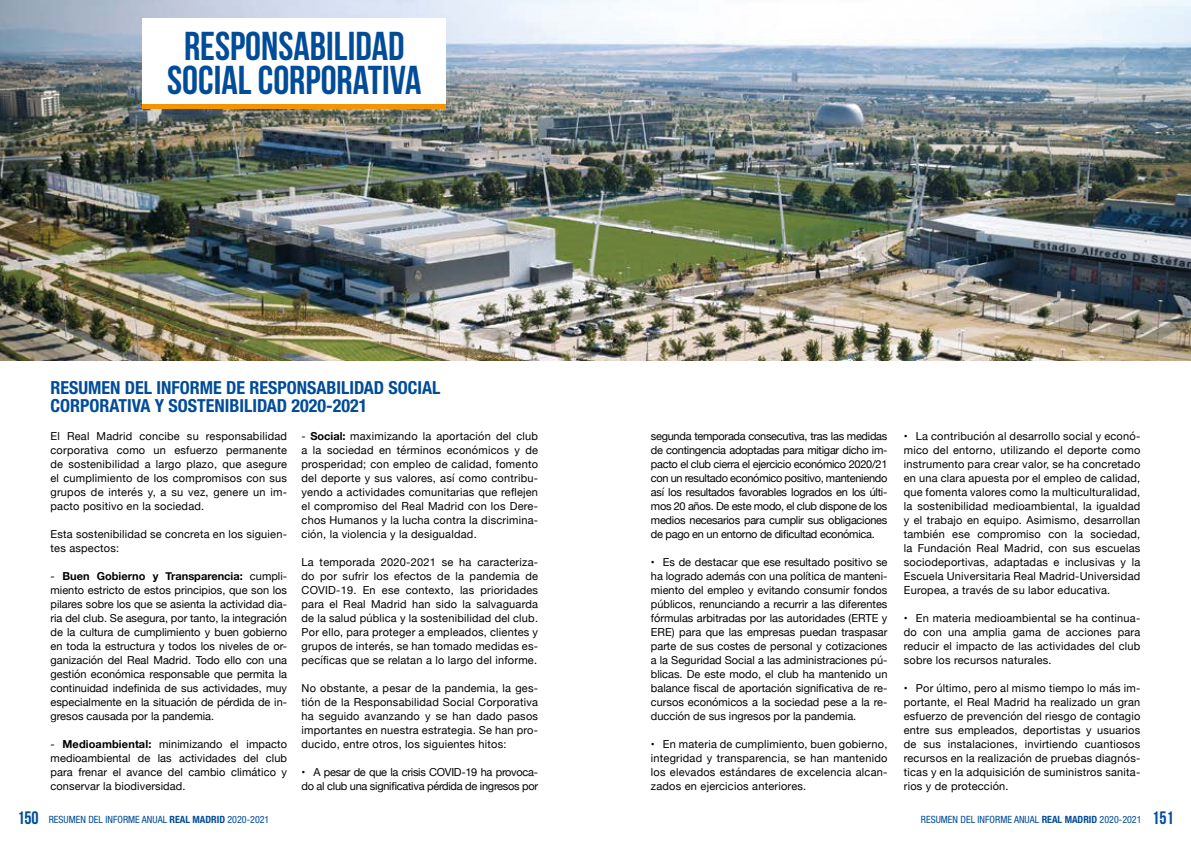
<style>
.page{position:relative;width:1191px;height:842px;background:#fff}
.page>*{position:absolute;margin:0;border:0;box-sizing:border-box;transform-origin:0 0}
.t1{font:40.3px/33.9px "Bebas Neue";color:#004c98;text-align:center}
.t2{font:700 condensed 18px/18px "Helvetica Neue";color:#004c98}
.t3{font:11px/14px "Helvetica Neue";letter-spacing:.02em;color:#000;text-align:justify}
.t4{font:11px/14px "Helvetica Neue";letter-spacing:-.025em;color:#000}
.t5{font:condensed 10px "Helvetica Neue";color:#004c98}
.s1{font-weight:700}
.s2{font-family:"Bebas Neue";font-stretch:normal;font-size:18px}
</style>
<div class="page">
<img style="left:0;top:0;width:1191px;height:361px">
<div style="left:142px;top:19px;width:304px;height:90px;background:#fff"></div>
<hr style="left:142px;top:105px;width:304px;height:4px;background:#f39400">
<h1 class="t1" style="left:167px;top:29px;width:256px">RESPONSABILIDAD<br>SOCIAL CORPORATIVA</h1>
<h2 class="t2" style="left:51px;top:378px;width:391px">RESUMEN DEL INFORME DE RESPONSABILIDAD SOCIAL<br>CORPORATIVA Y SOSTENIBILIDAD 2020-2021</h2>
<p class="t3" style="left:51px;top:430px;width:238px">El Real Madrid concibe su responsabilidad corporativa como un esfuerzo permanente de sostenibilidad a largo plazo, que asegure el cumplimiento de los compromisos con sus grupos de interés y, a su vez, genere un im&shy;pacto positivo en la sociedad.</p>
<p class="t3" style="left:51px;top:528px;width:238px">Esta sostenibilidad se concreta en los siguien&shy;tes aspectos:</p>
<p class="t3" style="left:51px;top:570px;width:238px">- <span class="s1">Buen Gobierno y Transparencia:</span> cumpli&shy;miento estricto de estos principios, que son los pilares sobre los que se asienta la actividad dia&shy;ria del club. Se asegura, por tanto, la integración de la cultura de cumplimiento y buen gobierno en toda la estructura y todos los niveles de or&shy;ganización del Real Madrid. Todo ello con una gestión económica responsable que permita la continuidad indefinida de sus actividades, muy especialmente en la situación de pérdida de in&shy;gresos causada por la pandemia.</p>
<p class="t3" style="left:51px;top:738px;width:238px">- <span class="s1">Medioambiental:</span> minimizando el impacto medioambiental de las actividades del club para frenar el avance del cambio climático y conservar la biodiversidad.</p>
<p class="t3" style="left:301px;top:430px;width:238px">- <span class="s1">Social:</span> maximizando la aportación del club a la sociedad en términos económicos y de prosperidad; con empleo de calidad, fomento del deporte y sus valores, así como contribu&shy;yendo a actividades comunitarias que reflejen el compromiso del Real Madrid con los Dere&shy;chos Humanos y la lucha contra la discrimina&shy;ción, la violencia y la desigualdad.</p>
<p class="t3" style="left:301px;top:556px;width:238px">La temporada 2020-2021 se ha caracteriza&shy;do por sufrir los efectos de la pandemia de COVID-19. En ese contexto, las prioridades para el Real Madrid han sido la salvaguarda de la salud pública y la sostenibilidad del club.<br>Por ello, para proteger a empleados, clientes y grupos de interés, se han tomado medidas es&shy;pecíficas que se relatan a lo largo del informe.</p>
<p class="t3" style="left:301px;top:682px;width:238px">No obstante, a pesar de la pandemia, la ges&shy;tión de la Responsabilidad Social Corporativa ha seguido avanzando y se han dado pasos importantes en nuestra estrategia. Se han pro&shy;ducido, entre otros, los siguientes hitos:</p>
<p class="t4" style="left:301px;top:766px;width:238px">• A pesar de que la crisis COVID-19 ha provoca&shy;do al club una significativa pérdida de ingresos por</p>
<p class="t3" style="left:651px;top:430px;width:238px">segunda temporada consecutiva, tras las medidas de contingencia adoptadas para mitigar dicho im&shy;pacto el club cierra el ejercicio económico 2020/21 con un resultado económico positivo, manteniendo así los resultados favorables logrados en los últi&shy;mos 20 años. De este modo, el club dispone de los medios necesarios para cumplir sus obligaciones de pago en un entorno de dificultad económica.</p>
<p class="t3" style="left:651px;top:556px;width:238px">• Es de destacar que ese resultado positivo se ha logrado además con una política de manteni&shy;miento del empleo y evitando consumir fondos públicos, renunciando a recurrir a las diferentes fórmulas arbitradas por las autoridades (ERTE y ERE) para que las empresas puedan traspasar parte de sus costes de personal y cotizaciones a la Seguridad Social a las administraciones pú&shy;blicas. De este modo, el club ha mantenido un balance fiscal de aportación significativa de re&shy;cursos económicos a la sociedad pese a la re&shy;ducción de sus ingresos por la pandemia.</p>
<p class="t3" style="left:651px;top:738px;width:238px">• En materia de cumplimiento, buen gobierno, integridad y transparencia, se han mantenido los elevados estándares de excelencia alcan&shy;zados en ejercicios anteriores.</p>
<p class="t3" style="left:903px;top:430px;width:238px">• La contribución al desarrollo social y econó&shy;mico del entorno, utilizando el deporte como instrumento para crear valor, se ha concretado en una clara apuesta por el empleo de calidad, que fomenta valores como la multiculturalidad, la sostenibilidad medioambiental, la igualdad y el trabajo en equipo. Asimismo, desarrollan también ese compromiso con la sociedad, la Fundación Real Madrid, con sus escuelas sociodeportivas, adaptadas e inclusivas y la Escuela Universitaria Real Madrid-Universidad Europea, a través de su labor educativa.</p>
<p class="t3" style="left:903px;top:612px;width:238px">• En materia medioambiental se ha continua&shy;do con una amplia gama de acciones para reducir el impacto de las actividades del club sobre los recursos naturales.</p>
<p class="t3" style="left:903px;top:682px;width:238px">• Por último, pero al mismo tiempo lo más im&shy;portante, el Real Madrid ha realizado un gran esfuerzo de prevención del riesgo de contagio entre sus empleados, deportistas y usuarios de sus instalaciones, invirtiendo cuantiosos recursos en la realización de pruebas diagnós&shy;ticas y en la adquisición de suministros sanita&shy;rios y de protección.</p>
<p class="t5" style="left:17px;top:814px;width:253px"><span class="s2">150</span> RESUMEN DEL INFORME ANUAL <span class="s1">REAL MADRID</span> 2020-2021</p>
<p class="t5" style="left:921px;top:814px;width:254px">RESUMEN DEL INFORME ANUAL <span class="s1">REAL MADRID</span> 2020-2021 <span class="s2">151</span></p>
</div>
